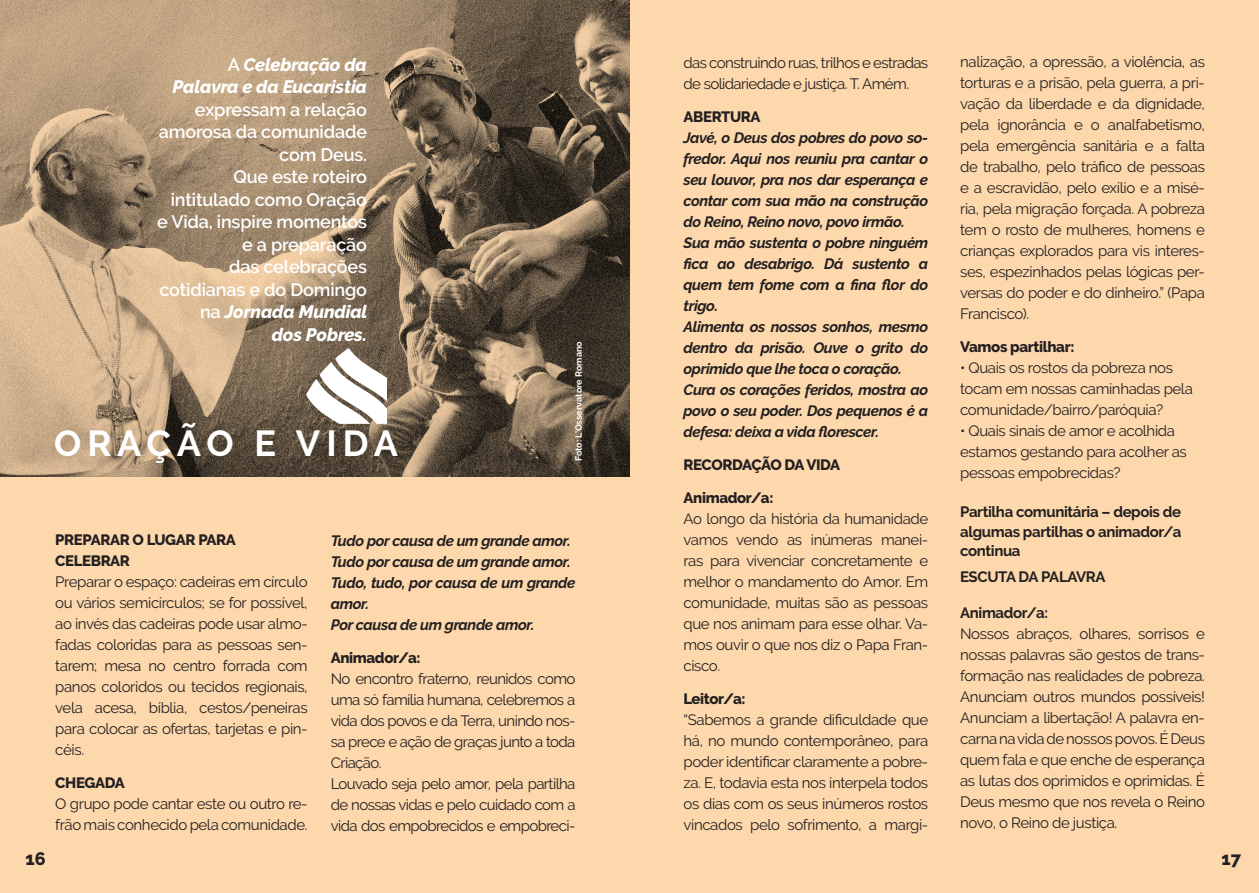
<style>
.page{position:relative;width:1259px;height:893px;background:#fdd8ad}
.page>*{position:absolute;margin:0;border:0;box-sizing:border-box;transform-origin:0 0}
.t1{font:700 36px "Raleway";letter-spacing:.16em;color:#fff}
.t2{font:600 18px/22.5px "Raleway";letter-spacing:-.01em;color:#fff;text-align:right}
.t3{font:italic 800 18px/22.5px "Raleway";letter-spacing:-.01em;color:#fff;text-align:right}
.t4{font:800 18px "Raleway";color:#231f20}
.t5{font:15px/21px "Raleway";letter-spacing:-.025em;color:#231f20;text-align:justify}
.t6{font:italic 700 15px/21px "Raleway";letter-spacing:-.025em;color:#231f20}
.t7{font:800 15px "Raleway";letter-spacing:-.025em;color:#231f20}
.t8{font:700 15px/19.5px "Raleway";letter-spacing:-.025em;color:#231f20;text-align:justify}
.t9{font:700 9px "Raleway";letter-spacing:-.015em;color:#fff}
.s1{font-weight:600;font-style:normal}
.s2{font-weight:800;font-style:italic}
</style>
<div class="page">
<img style="left:0;top:0;width:629px;height:476px">
<svg style="left:306px;top:348px;width:81px;height:76px"></svg>
<p class="t3" style="left:173px;top:53px;width:196px"><span class="s1">A</span> Celebração da<br>Palavra e da Eucaristia</p>
<p class="t2" style="left:157px;top:98px;width:212px">expressam a relação amorosa da comunidade com Deus.<br>Que este roteiro intitulado como Oração e Vida, inspire momentos e a preparação<br>das celebrações cotidianas e do Domingo na <span class="s2">Jornada Mundial<br>dos Pobres.</span></p>
<h1 class="t1" style="left:54px;top:422px;width:316px">ORAÇÃO E VIDA</h1>
<p class="t9" style="left:573px;top:461px;width:121px;rotate:-90deg">Foto: L’Osservatore Romano</p>
<p class="t7" style="left:55px;top:531px;width:11px">PREPARAR</p>
<p class="t7" style="left:132px;top:531px;width:76px">O LUGAR PARA</p>
<p class="t7" style="left:55px;top:552px;width:56px">CELEBRAR</p>
<p class="t5" style="left:55px;top:571px;width:254px">Preparar o espaço: cadeiras em círculo ou vários semicírculos; se for possível, ao invés das cadeiras pode usar almo&shy;fadas coloridas para as pessoas sen&shy;tarem; mesa no centro forrada com panos coloridos ou tecidos regionais, vela acesa, bíblia, cestos/peneiras para colocar as ofertas, tarjetas e pin&shy;céis.</p>
<p class="t7" style="left:55px;top:774px;width:51px">CHEGADA</p>
<p class="t5" style="left:55px;top:793px;width:254px">O grupo pode cantar este ou outro re&shy;frão mais conhecido pela comunidade.</p>
<p class="t6" style="left:331px;top:530px;width:246px">Tudo por causa de um grande amor.<br>Tudo por causa de um grande amor.<br>Tudo, tudo, por causa de um grande amor.<br>Por causa de um grande amor.</p>
<p class="t7" style="left:331px;top:649px;width:91px">Animador/a:</p>
<p class="t5" style="left:331px;top:668px;width:246px;text-align:left">No encontro fraterno, reunidos como uma só família humana, celebremos a vida dos povos e da Terra, unindo nos&shy;sa prece e ação de graças junto a toda<br>Criação.<br>Louvado seja pelo amor, pela partilha de nossas vidas e pelo cuidado com a vida dos empobrecidos e empobreci-</p>
<p class="t5" style="left:683px;top:52px;width:246px">das construindo ruas, trilhos e estradas de solidariedade e justiça. T. Amém.</p>
<p class="t7" style="left:683px;top:108px;width:58px">ABERTURA</p>
<p class="t6" style="left:683px;top:127px;width:246px">Javé, o Deus dos pobres do povo so&shy;fredor. Aqui nos reuniu pra cantar o seu louvor, pra nos dar esperança e contar com sua mão na construção do Reino, Reino novo, povo irmão.<br>Sua mão sustenta o pobre ninguém fica ao desabrigo. Dá sustento a quem tem fome com a fina flor do trigo.<br>Alimenta os nossos sonhos, mesmo dentro da prisão. Ouve o grito do oprimido que lhe toca o coração.<br>Cura os corações feridos, mostra ao povo o seu poder. Dos pequenos é a defesa: deixa a vida florescer.</p>
<p class="t7" style="left:683px;top:456px;width:50px">RECORDA</p>
<p class="t7" style="left:751px;top:456px;width:65px">ÇÃO DA VIDA</p>
<p class="t7" style="left:683px;top:489px;width:91px">Animador/a:</p>
<p class="t5" style="left:683px;top:508px;width:246px">Ao longo da história da humanidade vamos vendo as inúmeras manei&shy;ras para vivenciar concretamente e melhor o mandamento do Amor. Em comunidade, muitas são as pessoas que nos animam para esse olhar. Va&shy;mos ouvir o que nos diz o Papa Fran&shy;cisco.</p>
<p class="t7" style="left:683px;top:690px;width:64px">Leitor/a:</p>
<p class="t5" style="left:683px;top:709px;width:246px">“Sabemos a grande dificuldade que há, no mundo contemporâneo, para poder identificar claramente a pobre&shy;za. E, todavia esta nos interpela todos os dias com os seus inúmeros rostos vincados pelo sofrimento, a margi-</p>
<p class="t5" style="left:960px;top:51px;width:246px">nalização, a opressão, a violência, as torturas e a prisão, pela guerra, a pri&shy;vação da liberdade e da dignidade, pela ignorância e o analfabetismo, pela emergência sanitária e a falta de trabalho, pelo tráfico de pessoas e a escravidão, pelo exílio e a misé&shy;ria, pela migração forçada. A pobreza tem o rosto de mulheres, homens e crianças explorados para vis interes&shy;ses, espezinhados pelas lógicas per&shy;versas do poder e do dinheiro.” (Papa Francisco).</p>
<p class="t7" style="left:960px;top:338px;width:116px">Vamos partilhar:</p>
<p class="t5" style="left:960px;top:357px;width:234px;text-align:left">• Quais os rostos da pobreza nos tocam em nossas caminhadas pela comunidade/bairro/paróquia?</p>
<p class="t5" style="left:960px;top:420px;width:228px;text-align:left">• Quais sinais de amor e acolhida estamos gestando para acolher as pessoas empobrecidas?</p>
<p class="t8" style="left:960px;top:502px;width:223px">Partilha comunitária – depois de algumas partilhas o animador/a continua</p>
<p class="t8" style="left:960px;top:567px;width:147px">ESCUTA DA PALAVRA</p>
<p class="t8" style="left:960px;top:603px;width:89px">Animador/a:</p>
<p class="t5" style="left:960px;top:623px;width:246px">Nossos abraços, olhares, sorrisos e nossas palavras são gestos de trans&shy;formação nas realidades de pobreza.<br>Anunciam outros mundos possíveis!<br>Anunciam a libertação! A palavra en&shy;carna na vida de nossos povos. É Deus quem fala e que enche de esperança as lutas dos oprimidos e oprimidas. É Deus mesmo que nos revela o Reino novo, o Reino de justiça.</p>
<p class="t4" style="left:25px;top:849px;width:22px">16</p>
<p class="t4" style="left:1221px;top:849px;width:21px">17</p>
</div>
